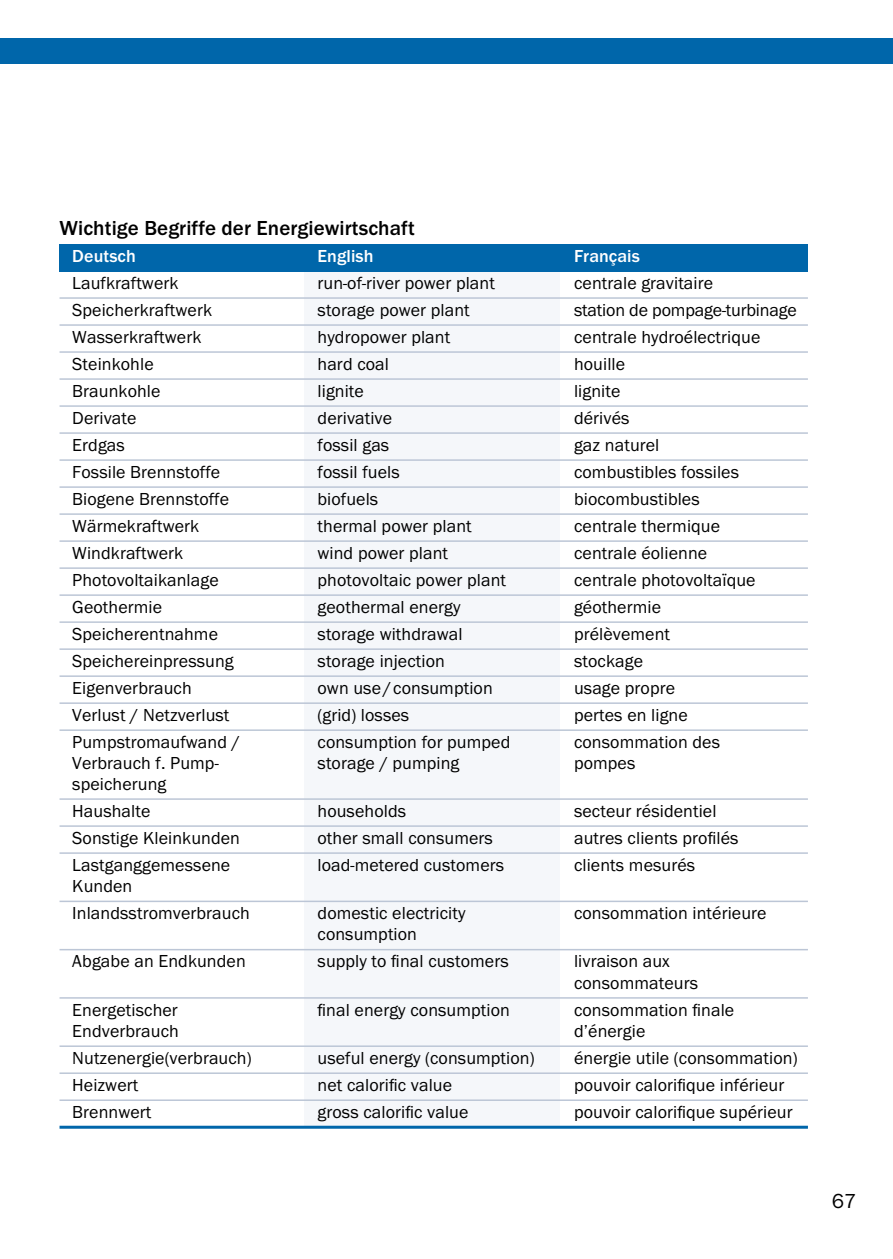
<style>
.page{position:relative;width:893px;height:1259px;background:#fff}
.page>*{position:absolute;margin:0;border:0;box-sizing:border-box;transform-origin:0 0}
.t1{font:500 21px "Franklin Got Itc T";letter-spacing:.005em;color:#000}
.t2{font:21px "Franklin Got Itc T";color:#000}
.t3{font:18px/27px "Franklin Got Itc T";letter-spacing:.005em;color:#000}
.t4{font:500 18px "Franklin Got Itc T";letter-spacing:.005em;color:#fff}
</style>
<div class="page">
<div style="left:304px;top:270px;width:256px;height:857px;background:#f5f7fa"></div>
<div style="left:60px;top:245px;width:748px;height:27px;background:#06a"></div>
<hr style="left:60px;top:297px;width:748px;height:2px;background:#bcc6d6">
<hr style="left:60px;top:324px;width:748px;height:2px;background:#bcc6d6">
<hr style="left:60px;top:351px;width:748px;height:2px;background:#bcc6d6">
<hr style="left:60px;top:378px;width:748px;height:2px;background:#bcc6d6">
<hr style="left:60px;top:405px;width:748px;height:2px;background:#bcc6d6">
<hr style="left:60px;top:432px;width:748px;height:2px;background:#bcc6d6">
<hr style="left:60px;top:459px;width:748px;height:2px;background:#bcc6d6">
<hr style="left:60px;top:486px;width:748px;height:2px;background:#bcc6d6">
<hr style="left:60px;top:513px;width:748px;height:2px;background:#bcc6d6">
<hr style="left:60px;top:540px;width:748px;height:2px;background:#bcc6d6">
<hr style="left:60px;top:567px;width:748px;height:2px;background:#bcc6d6">
<hr style="left:60px;top:594px;width:748px;height:2px;background:#bcc6d6">
<hr style="left:60px;top:621px;width:748px;height:2px;background:#bcc6d6">
<hr style="left:60px;top:648px;width:748px;height:2px;background:#bcc6d6">
<hr style="left:60px;top:675px;width:748px;height:2px;background:#bcc6d6">
<hr style="left:60px;top:702px;width:748px;height:2px;background:#bcc6d6">
<hr style="left:60px;top:729px;width:748px;height:2px;background:#bcc6d6">
<hr style="left:60px;top:798px;width:748px;height:2px;background:#bcc6d6">
<hr style="left:60px;top:825px;width:748px;height:2px;background:#bcc6d6">
<hr style="left:60px;top:852px;width:748px;height:2px;background:#bcc6d6">
<hr style="left:60px;top:900px;width:748px;height:2px;background:#bcc6d6">
<hr style="left:60px;top:949px;width:748px;height:1px;background:#bcc6d6">
<hr style="left:60px;top:997px;width:748px;height:1px;background:#bcc6d6">
<hr style="left:60px;top:1045px;width:748px;height:2px;background:#bcc6d6">
<hr style="left:60px;top:1072px;width:748px;height:2px;background:#bcc6d6">
<hr style="left:60px;top:1099px;width:748px;height:2px;background:#bcc6d6">
<hr style="left:60px;top:1125px;width:748px;height:3px;background:#06a">
<div style="left:0;top:38px;width:893px;height:26px;background:#06a"></div>
<p class="t1" style="left:60px;top:216px;width:357px">Wichtige Begriffe der Energiewirtschaft</p>
<p class="t4" style="left:72px;top:246px;width:65px">Deutsch</p>
<p class="t4" style="left:318px;top:246px;width:58px">English</p>
<p class="t4" style="left:574px;top:246px;width:67px">Français</p>
<p class="t3" style="left:72px;top:269px;width:108px">Laufkraftwerk</p>
<p class="t3" style="left:318px;top:269px;width:179px">run-of-river power plant</p>
<p class="t3" style="left:574px;top:269px;width:141px">centrale gravitaire</p>
<p class="t3" style="left:72px;top:296px;width:141px">Speicherkraftwerk</p>
<p class="t3" style="left:318px;top:296px;width:154px">storage power plant</p>
<p class="t3" style="left:574px;top:296px;width:224px">station de pompage-turbinage</p>
<p class="t3" style="left:72px;top:323px;width:131px">Wasserkraftwerk</p>
<p class="t3" style="left:318px;top:323px;width:134px">hydropower plant</p>
<p class="t3" style="left:574px;top:323px;width:188px">centrale hydroélectrique</p>
<p class="t3" style="left:72px;top:350px;width:83px">Steinkohle</p>
<p class="t3" style="left:318px;top:350px;width:73px">hard coal</p>
<p class="t3" style="left:574px;top:350px;width:53px">houille</p>
<p class="t3" style="left:72px;top:377px;width:90px">Braunkohle</p>
<p class="t3" style="left:318px;top:377px;width:48px">lignite</p>
<p class="t3" style="left:574px;top:377px;width:48px">lignite</p>
<p class="t3" style="left:72px;top:404px;width:66px">Derivate</p>
<p class="t3" style="left:318px;top:404px;width:76px">derivative</p>
<p class="t3" style="left:574px;top:404px;width:57px">dérivés</p>
<p class="t3" style="left:72px;top:431px;width:54px">Erdgas</p>
<p class="t3" style="left:318px;top:431px;width:73px">fossil gas</p>
<p class="t3" style="left:574px;top:431px;width:87px">gaz naturel</p>
<p class="t3" style="left:72px;top:458px;width:150px">Fossile Brennstoffe</p>
<p class="t3" style="left:318px;top:458px;width:84px">fossil fuels</p>
<p class="t3" style="left:574px;top:458px;width:167px">combustibles fossiles</p>
<p class="t3" style="left:72px;top:485px;width:158px">Biogene Brennstoffe</p>
<p class="t3" style="left:318px;top:485px;width:62px">biofuels</p>
<p class="t3" style="left:574px;top:485px;width:127px">biocombustibles</p>
<p class="t3" style="left:72px;top:512px;width:128px">Wärmekraftwerk</p>
<p class="t3" style="left:318px;top:512px;width:156px">thermal power plant</p>
<p class="t3" style="left:574px;top:512px;width:148px">centrale thermique</p>
<p class="t3" style="left:72px;top:539px;width:113px">Windkraftwerk</p>
<p class="t3" style="left:318px;top:539px;width:132px">wind power plant</p>
<p class="t3" style="left:574px;top:539px;width:135px">centrale éolienne</p>
<p class="t3" style="left:72px;top:566px;width:148px">Photovoltaikanlage</p>
<p class="t3" style="left:318px;top:566px;width:190px">photovoltaic power plant</p>
<p class="t3" style="left:574px;top:566px;width:183px">centrale photovoltaïque</p>
<p class="t3" style="left:72px;top:593px;width:91px">Geothermie</p>
<p class="t3" style="left:318px;top:593px;width:145px">geothermal energy</p>
<p class="t3" style="left:574px;top:593px;width:89px">géothermie</p>
<p class="t3" style="left:72px;top:620px;width:147px">Speicherentnahme</p>
<p class="t3" style="left:318px;top:620px;width:146px">storage withdrawal</p>
<p class="t3" style="left:574px;top:620px;width:98px">prélèvement</p>
<p class="t3" style="left:72px;top:647px;width:163px">Speichereinpressung</p>
<p class="t3" style="left:318px;top:647px;width:129px">storage injection</p>
<p class="t3" style="left:574px;top:647px;width:70px">stockage</p>
<p class="t3" style="left:72px;top:674px;width:121px">Eigenverbrauch</p>
<p class="t3" style="left:318px;top:674px;width:177px">own use / consumption</p>
<p class="t3" style="left:574px;top:674px;width:103px">usage propre</p>
<p class="t3" style="left:72px;top:701px;width:159px">Verlust / Netzverlust</p>
<p class="t3" style="left:318px;top:701px;width:93px">(grid) losses</p>
<p class="t3" style="left:574px;top:701px;width:115px">pertes en ligne</p>
<p class="t3" style="left:72px;top:728px;width:169px">Pumpstromaufwand /</p>
<p class="t3" style="left:318px;top:728px;width:194px">consumption for pumped</p>
<p class="t3" style="left:574px;top:728px;width:148px">consommation des</p>
<p class="t3" style="left:72px;top:749px;width:148px">Verbrauch f. Pump-</p>
<p class="t3" style="left:318px;top:749px;width:143px">storage / pumping</p>
<p class="t3" style="left:574px;top:749px;width:63px">pompes</p>
<p class="t3" style="left:72px;top:770px;width:96px">speicherung<br>Haushalte</p>
<p class="t3" style="left:318px;top:797px;width:90px">households</p>
<p class="t3" style="left:574px;top:797px;width:144px">secteur résidentiel</p>
<p class="t3" style="left:72px;top:824px;width:169px">Sonstige Kleinkunden</p>
<p class="t3" style="left:318px;top:824px;width:177px">other small consumers</p>
<p class="t3" style="left:574px;top:824px;width:166px">autres clients profilés</p>
<p class="t3" style="left:72px;top:851px;width:160px">Lastganggemessene</p>
<p class="t3" style="left:318px;top:851px;width:188px">load-metered customers</p>
<p class="t3" style="left:574px;top:851px;width:123px">clients mesurés</p>
<p class="t3" style="left:72px;top:872px;width:179px">Kunden<br>Inlandsstromverbrauch</p>
<p class="t3" style="left:318px;top:899px;width:150px">domestic electricity</p>
<p class="t3" style="left:574px;top:899px;width:194px">consommation intérieure</p>
<p class="t3" style="left:318px;top:920px;width:101px">consumption</p>
<p class="t3" style="left:72px;top:947px;width:175px">Abgabe an Endkunden</p>
<p class="t3" style="left:318px;top:947px;width:193px">supply to final customers</p>
<p class="t3" style="left:574px;top:950px;width:126px;line-height:21px">livraison aux consommateurs</p>
<p class="t3" style="left:72px;top:996px;width:107px">Energetischer</p>
<p class="t3" style="left:318px;top:996px;width:194px">final energy consumption</p>
<p class="t3" style="left:574px;top:996px;width:162px">consommation finale</p>
<p class="t3" style="left:72px;top:1017px;width:108px">Endverbrauch</p>
<p class="t3" style="left:574px;top:1017px;width:73px">d’énergie</p>
<p class="t3" style="left:72px;top:1044px;width:181px">Nutzenergie(verbrauch)</p>
<p class="t3" style="left:318px;top:1044px;width:219px">useful energy (consumption)</p>
<p class="t3" style="left:574px;top:1044px;width:225px">énergie utile (consommation)</p>
<p class="t3" style="left:72px;top:1071px;width:68px">Heizwert</p>
<p class="t3" style="left:318px;top:1071px;width:136px">net calorific value</p>
<p class="t3" style="left:574px;top:1071px;width:212px">pouvoir calorifique inférieur</p>
<p class="t3" style="left:72px;top:1098px;width:81px">Brennwert</p>
<p class="t3" style="left:318px;top:1098px;width:152px">gross calorific value</p>
<p class="t3" style="left:574px;top:1098px;width:220px">pouvoir calorifique supérieur</p>
<p class="t2" style="left:832px;top:1189px;width:26px">67</p>
</div>
